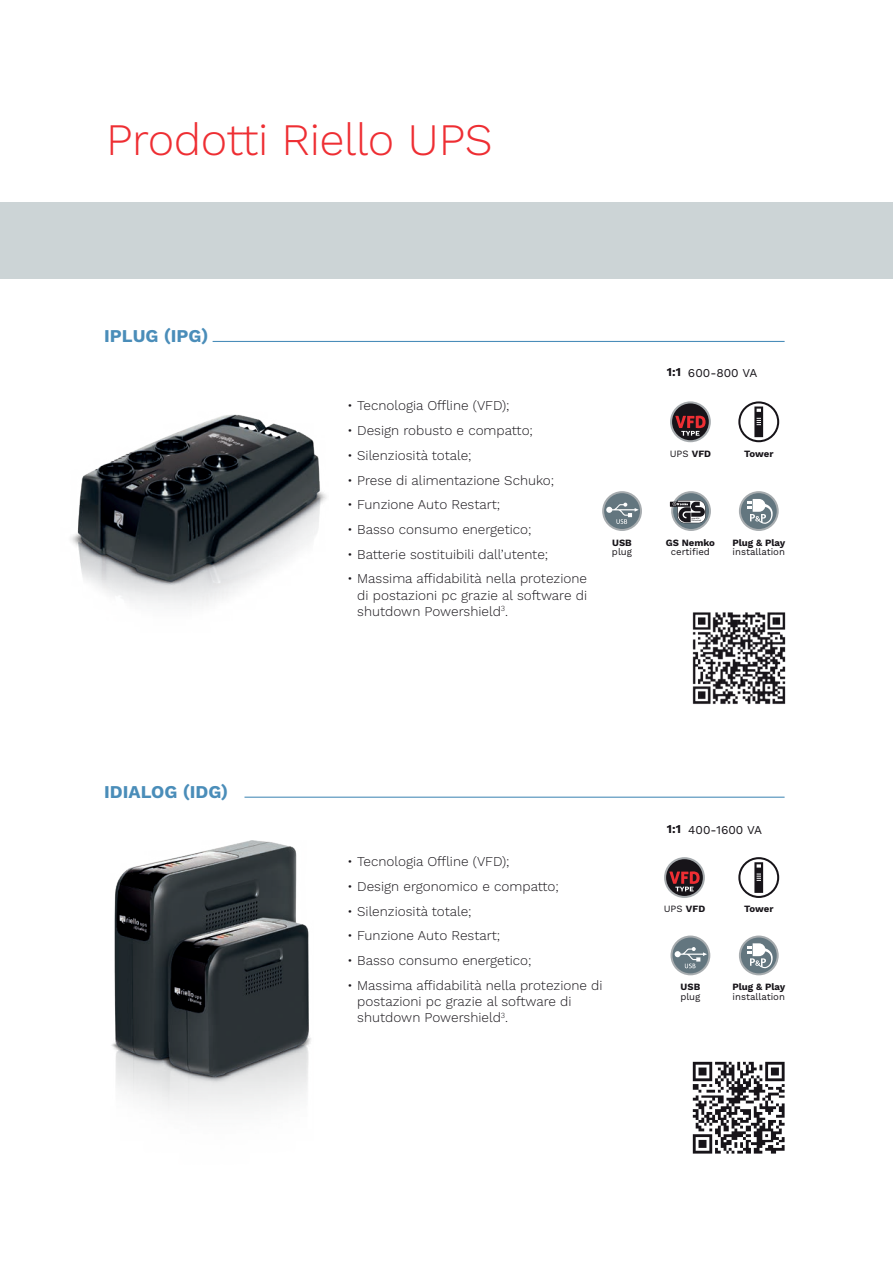
<style>
.page{position:relative;width:893px;height:1263px;background:#fff}
.page>*{position:absolute;margin:0;border:0;box-sizing:border-box;transform-origin:0 0}
.t1{font:300 45px "Work Sans";letter-spacing:-.01em;color:#ee2e33}
.t2{font:700 18px "Work Sans";color:#4a8db9}
.t3{font:300 13.5px/16.2px "Work Sans";color:#171419}
.t4{font:12px "Work Sans";color:#171419}
.t5{font:9.6px "Work Sans";color:#171419}
.t6{font:700 9.6px "Work Sans";color:#171419}
.s1{font-weight:700}
</style>
<div class="page">
<div style="left:0;top:202px;width:893px;height:77px;background:#ccd4d6"></div>
<hr style="left:244px;top:797px;width:541px;height:1px;background:#4a8db9">
<img style="left:111px;top:840px;width:200px;height:271px">
<img style="left:692px;top:1061px;width:93px;height:93px">
<hr style="left:213px;top:341px;width:572px;height:1px;background:#4a8db9">
<img style="left:70px;top:414px;width:257px;height:192px">
<img style="left:692px;top:612px;width:94px;height:92px">
<svg style="left:670px;top:935px;width:40px;height:40px"></svg>
<div style="left:672px;top:937px;width:36px;height:36px;background:#63767f;border-radius:50%"></div>
<svg style="left:675px;top:947px;width:32px;height:21px"></svg>
<svg style="left:739px;top:935px;width:40px;height:40px"></svg>
<div style="left:741px;top:937px;width:36px;height:36px;background:#63767f;border-radius:50%"></div>
<svg style="left:747px;top:943px;width:26px;height:25px"></svg>
<svg style="left:738px;top:857px;width:41px;height:41px"></svg>
<svg style="left:664px;top:857px;width:41px;height:41px"></svg>
<div style="left:666px;top:859px;width:37px;height:37px;background:#171419;border-radius:50%"></div>
<svg style="left:669px;top:871px;width:31px;height:20px"></svg>
<svg style="left:738px;top:401px;width:41px;height:41px"></svg>
<svg style="left:670px;top:401px;width:41px;height:41px"></svg>
<div style="left:672px;top:403px;width:37px;height:37px;background:#171419;border-radius:50%"></div>
<svg style="left:675px;top:416px;width:31px;height:20px"></svg>
<svg style="left:602px;top:491px;width:40px;height:40px"></svg>
<div style="left:604px;top:493px;width:36px;height:36px;background:#63767f;border-radius:50%"></div>
<svg style="left:606px;top:503px;width:33px;height:21px"></svg>
<svg style="left:671px;top:491px;width:40px;height:40px"></svg>
<svg style="left:673px;top:493px;width:36px;height:36px"></svg>
<svg style="left:670px;top:502px;width:20px;height:5px"></svg>
<svg style="left:673px;top:500px;width:32px;height:23px"></svg>
<svg style="left:739px;top:491px;width:40px;height:40px"></svg>
<div style="left:741px;top:493px;width:36px;height:36px;background:#63767f;border-radius:50%"></div>
<svg style="left:747px;top:499px;width:26px;height:25px"></svg>
<h1 class="t1" style="left:106px;top:114px;width:388px">Prodotti Riello UPS</h1>
<h2 class="t2" style="left:104px;top:325px;width:106px">IPLUG (IPG)</h2>
<h2 class="t2" style="left:104px;top:781px;width:126px">IDIALOG (IDG)</h2>
<p class="t3" style="left:347px;top:398px;width:164px">• Tecnologia Offline (VFD);</p>
<p class="t3" style="left:347px;top:423px;width:187px">• Design robusto e compatto;</p>
<p class="t3" style="left:347px;top:448px;width:126px">• Silenziosità totale;</p>
<p class="t3" style="left:347px;top:472px;width:209px">• Prese di alimentazione Schuko;</p>
<p class="t3" style="left:347px;top:497px;width:155px">• Funzione Auto Restart;</p>
<p class="t3" style="left:347px;top:522px;width:186px">• Basso consumo energetico;</p>
<p class="t3" style="left:347px;top:546px;width:203px">• Batterie sostituibili dall’utente;</p>
<p class="t3" style="left:357px;top:571px;width:231px;text-align:justify;text-indent:-10px">• Massima affidabilità nella protezione di postazioni pc grazie al software di shutdown Powershield<sup>3</sup>.</p>
<p class="t6" style="left:612px;top:537px;width:21px">USB</p>
<p class="t5" style="left:612px;top:546px;width:22px">plug</p>
<p class="t4" style="left:667px;top:366px;width:92px"><span class="s1">1:1</span> 600-800 VA</p>
<p class="t5" style="left:670px;top:448px;width:43px">UPS <span class="s1">VFD</span></p>
<p class="t6" style="left:744px;top:448px;width:31px">Tower</p>
<p class="t6" style="left:666px;top:537px;width:51px">GS Nemko</p>
<p class="t5" style="left:671px;top:546px;width:41px">certified</p>
<p class="t6" style="left:732px;top:537px;width:54px">Plug &amp; Play</p>
<p class="t5" style="left:732px;top:546px;width:54px">installation</p>
<p class="t3" style="left:347px;top:854px;width:164px">• Tecnologia Offline (VFD);</p>
<p class="t3" style="left:347px;top:879px;width:213px">• Design ergonomico e compatto;</p>
<p class="t3" style="left:347px;top:903px;width:126px">• Silenziosità totale;</p>
<p class="t3" style="left:347px;top:928px;width:155px">• Funzione Auto Restart;</p>
<p class="t3" style="left:347px;top:953px;width:186px">• Basso consumo energetico;</p>
<p class="t3" style="left:357px;top:977px;width:247px;text-indent:-10px">• Massima affidabilità nella protezione di postazioni pc grazie al software di shutdown Powershield<sup>3</sup>.</p>
<p class="t4" style="left:667px;top:823px;width:97px"><span class="s1">1:1</span> 400-1600 VA</p>
<p class="t5" style="left:664px;top:903px;width:43px">UPS <span class="s1">VFD</span></p>
<p class="t6" style="left:744px;top:903px;width:31px">Tower</p>
<p class="t6" style="left:681px;top:981px;width:21px">USB</p>
<p class="t5" style="left:680px;top:991px;width:22px">plug</p>
<p class="t6" style="left:732px;top:981px;width:54px">Plug &amp; Play</p>
<p class="t5" style="left:732px;top:991px;width:54px">installation</p>
</div>
